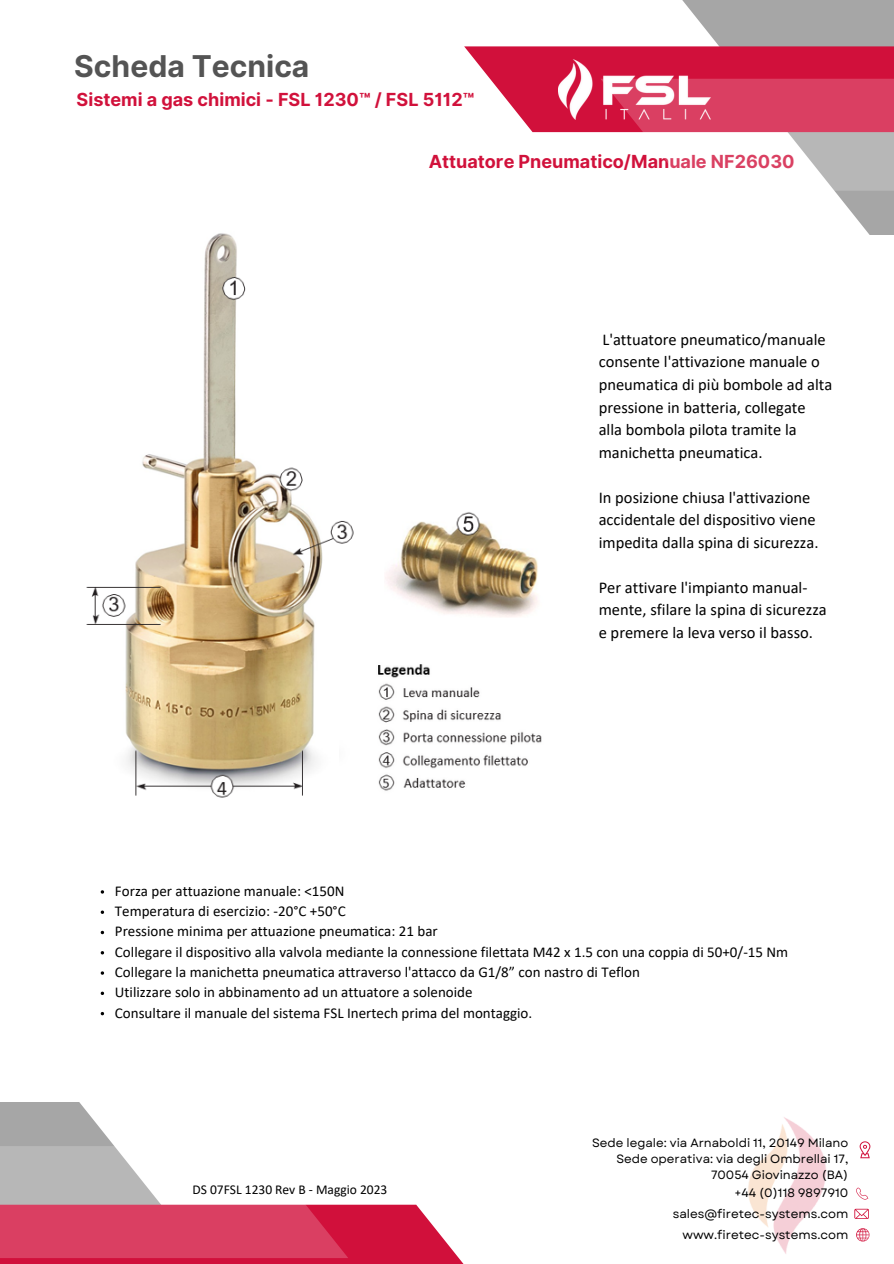
<style>
.page{position:relative;width:894px;height:1264px;background:#fff}
.page>*{position:absolute;margin:0;border:0;box-sizing:border-box;transform-origin:0 0}
.t1{font:700 30px "Inter";color:#545454}
.t2{font:700 18px "Inter";color:#d1113b}
.t3{font:16.5px/22.5px "Calibri";color:#000}
.t4{font:15px "Calibri";color:#000}
.t5{font:13.5px "Calibri";color:#000}
.t6{font:12.15px "Garet";color:#000}
.t7{font:12px/16px "Garet";color:#000;text-align:right}
</style>
<div class="page">
<svg style="left:0;top:1102px;width:114px;height:44px;background:#b3b3b3"></svg>
<svg style="left:0;top:1146px;width:463px;height:117px"></svg>
<svg style="left:682px;top:0;width:211px;height:234px;fill:#a6a6a6"></svg>
<svg style="left:464px;top:46px;width:429px;height:145px"></svg>
<img style="left:86px;top:233px;width:452px;height:565px">
<img style="left:339px;top:649px;width:203px;height:149px">
<svg style="left:101px;top:991px;width:3px;height:4px"></svg>
<img style="left:748px;top:1117px;width:78px;height:137px">
<svg style="left:859px;top:1141px;width:11px;height:17px"></svg>
<svg style="left:856px;top:1187px;width:12px;height:12px"></svg>
<svg style="left:854px;top:1208px;width:14px;height:10px"></svg>
<svg style="left:856px;top:1228px;width:13px;height:13px"></svg>
<img style="left:558px;top:59px;width:152px;height:61px">
<p class="t1" style="left:74px;top:48px;width:236px">Scheda Tecnica</p>
<p class="t2" style="left:77px;top:88px;width:399px">Sistemi a gas chimici - FSL 1230™ / FSL 5112™</p>
<p class="t2" style="left:428px;top:151px;width:367px">Attuatore Pneumatico/Manuale NF26030</p>
<p class="t3" style="left:598px;top:329px;width:235px">L'attuatore pneumatico/manuale consente l'attivazione manuale o pneumatica di più bombole ad alta pressione in batteria, collegate alla bombola pilota tramite la manichetta pneumatica.</p>
<p class="t3" style="left:598px;top:487px;width:221px">In posizione chiusa l'attivazione accidentale del dispositivo viene impedita dalla spina di sicurezza.</p>
<p class="t3" style="left:598px;top:577px;width:229px">Per attivare l'impianto manual&shy;mente, sfilare la spina di sicurezza e premere la leva verso il basso.</p>
<p class="t4" style="left:115px;top:884px;width:231px">Forza per attuazione manuale: &lt;150N</p>
<p class="t4" style="left:115px;top:904px;width:232px">Temperatura di esercizio: -20°C +50°C</p>
<p class="t4" style="left:115px;top:925px;width:324px">Pressione minima per attuazione pneumatica: 21 bar</p>
<p class="t4" style="left:115px;top:945px;width:674px">Collegare il dispositivo alla valvola mediante la connessione filettata M42 x 1.5 con una coppia di 50+0/-15 Nm</p>
<p class="t4" style="left:115px;top:965px;width:526px">Collegare la manichetta pneumatica attraverso l'attacco da G1/8” con nastro di Teflon</p>
<p class="t4" style="left:115px;top:986px;width:359px">Utilizzare solo in abbinamento ad un attuatore a solenoide</p>
<p class="t4" style="left:115px;top:1006px;width:419px">Consultare il manuale del sistema FSL Inertech prima del montaggio.</p>
<p class="t5" style="left:192px;top:1183px;width:196px">DS 07FSL 1230 Rev B - Maggio 2023</p>
<p class="t7" style="left:592px;top:1134px;width:258px">Sede legale: via Arnaboldi 11, 20149 Milano</p>
<p class="t7" style="left:616px;top:1150px;width:233px">Sede operativa: via degli Ombrellai 17,<br>70054 Giovinazzo (BA)</p>
<p class="t6" style="left:734px;top:1183px;width:115px">+44 (0)118 9897910</p>
<p class="t6" style="left:672px;top:1204px;width:177px">sales@firetec-systems.com</p>
<p class="t6" style="left:682px;top:1225px;width:167px">www.firetec-systems.com</p>
</div>
